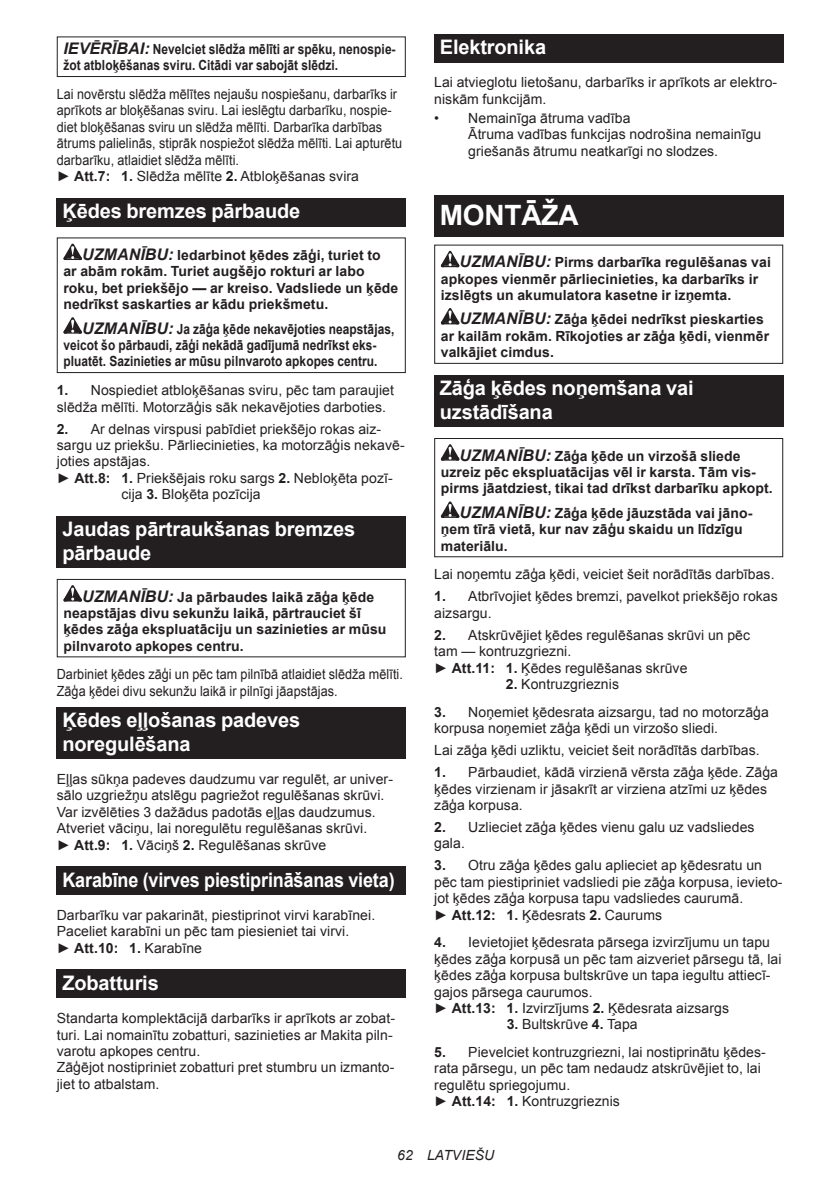
<style>
.page{position:relative;width:840px;height:1191px;background:#fff}
.page>*{position:absolute;margin:0;border:0;box-sizing:border-box;transform-origin:0 0}
.t1{font:700 28px "Arial";letter-spacing:-.01em;color:#fff}
.t2{font:700 20px/23.4px "Arial";letter-spacing:-.01em;color:#fff}
.t3{font:700 20px "Arial";letter-spacing:-.01em;color:#fff;scale:.9 1}
.t4{font:14px/16.4px "Arial";letter-spacing:.005em;color:#231f20}
.t5{font:700 14px/16.4px "Arial";letter-spacing:.005em;color:#231f20}
.t6{font:14px/16.4px "Arial";letter-spacing:.005em;color:#231f20;scale:.9 1}
.t7{font:700 14px/16.4px "Arial";letter-spacing:.005em;color:#231f20;scale:.85 1}
.t8{font:italic 14px "Arial";letter-spacing:.005em;color:#231f20}
.s1{font-style:italic;font-size:16px}
.s2{font-weight:700}
</style>
<div class="page">
<div style="left:57px;top:36px;width:348px;height:41px;border:1px solid #231f20"></div>
<div style="left:57px;top:198px;width:348px;height:28px;background:#231f20"></div>
<svg style="left:63px;top:244px;width:19px;height:16px"></svg>
<svg style="left:63px;top:317px;width:19px;height:17px"></svg>
<div style="left:57px;top:237px;width:348px;height:136px;border:1px solid #231f20"></div>
<div style="left:57px;top:516px;width:348px;height:52px;background:#231f20"></div>
<svg style="left:63px;top:585px;width:19px;height:16px"></svg>
<div style="left:57px;top:579px;width:348px;height:78px;border:1px solid #231f20"></div>
<div style="left:57px;top:707px;width:348px;height:52px;background:#231f20"></div>
<div style="left:57px;top:866px;width:348px;height:29px;background:#231f20"></div>
<div style="left:57px;top:969px;width:348px;height:29px;background:#231f20"></div>
<div style="left:434px;top:34px;width:348px;height:29px;background:#231f20"></div>
<div style="left:434px;top:195px;width:348px;height:41px;background:#231f20"></div>
<svg style="left:440px;top:251px;width:19px;height:16px"></svg>
<svg style="left:440px;top:308px;width:19px;height:16px"></svg>
<div style="left:434px;top:245px;width:348px;height:119px;border:1px solid #231f20"></div>
<div style="left:434px;top:375px;width:348px;height:52px;background:#231f20"></div>
<svg style="left:440px;top:444px;width:19px;height:16px"></svg>
<svg style="left:440px;top:501px;width:19px;height:17px"></svg>
<div style="left:434px;top:438px;width:348px;height:119px;border:1px solid #231f20"></div>
<p class="t7" style="left:63px;top:41px;width:392px"><span class="s1">IEVĒRĪBAI:</span> Nevelciet slēdža mēlīti ar spēku, nenospie&shy;žot atbloķēšanas sviru. Citādi var sabojāt slēdzi.</p>
<p class="t6" style="left:57px;top:86px;width:385px">Lai novērstu slēdža mēlītes nejaušu nospiešanu, darbarīks ir aprīkots ar bloķēšanas sviru. Lai ieslēgtu darbarīku, nospie&shy;diet bloķēšanas sviru un slēdža mēlīti. Darbarīka darbības ātrums palielinās, stiprāk nospiežot slēdža mēlīti. Lai apturētu darbarīku, atlaidiet slēdža mēlīti.<br>► <span class="s2">Att.7: 1.</span> Slēdža mēlīte <span class="s2">2.</span> Atbloķēšanas svira</p>
<h2 class="t2" style="left:62px;top:200px;width:239px">Ķēdes bremzes pārbaude</h2>
<p class="t5" style="left:63px;top:247px;width:336px;text-indent:19px"><span class="s1">UZMANĪBU:</span> Iedarbinot ķēdes zāģi, turiet to<br>ar abām rokām. Turiet augšējo rokturi ar labo roku, bet priekšējo — ar kreiso. Vadsliede un ķēde nedrīkst saskarties ar kādu priekšmetu.</p>
<p class="t7" style="left:63px;top:321px;width:390px;text-indent:19px"><span class="s1">UZMANĪBU:</span> Ja zāģa ķēde nekavējoties neapstājas, veicot šo pārbaudi, zāģi nekādā gadījumā nedrīkst eks&shy;pluatēt. Sazinieties ar mūsu pilnvaroto apkopes centru.</p>
<p class="t4" style="left:57px;top:382px;width:338px"><span class="s2">1.</span> Nospiediet atbloķēšanas sviru, pēc tam paraujiet slēdža mēlīti. Motorzāģis sāk nekavējoties darboties.</p>
<p class="t4" style="left:57px;top:420px;width:326px"><span class="s2">2.</span> Ar delnas virspusi pabīdiet priekšējo rokas aiz-</p>
<p class="t4" style="left:57px;top:437px;width:349px">sargu uz priekšu. Pārliecinieties, ka motorzāģis nekavē-</p>
<p class="t4" style="left:57px;top:453px;width:95px">joties apstājas.</p>
<p class="t4" style="left:57px;top:470px;width:337px">► <span class="s2">Att.8: 1.</span> Priekšējais roku sargs <span class="s2">2.</span> Nebloķēta pozī-</p>
<p class="t4" style="left:121px;top:486px;width:141px">cija <span class="s2">3.</span> Bloķēta pozīcija</p>
<h2 class="t2" style="left:62px;top:518px;width:294px">Jaudas pārtraukšanas bremzes pārbaude</h2>
<p class="t5" style="left:63px;top:589px;width:324px;text-indent:19px"><span class="s1">UZMANĪBU:</span> Ja pārbaudes laikā zāģa ķēde neapstājas divu sekunžu laikā, pārtrauciet šī ķēdes zāģa ekspluatāciju un sazinieties ar mūsu pilnvaroto apkopes centru.</p>
<p class="t6" style="left:57px;top:666px;width:386px">Darbiniet ķēdes zāģi un pēc tam pilnībā atlaidiet slēdža mēlīti.<br>Zāģa ķēdei divu sekunžu laikā ir pilnīgi jāapstājas.</p>
<h2 class="t2" style="left:62px;top:709px;width:239px">Ķēdes eļļošanas padeves noregulēšana</h2>
<p class="t4" style="left:57px;top:771px;width:337px">Eļļas sūkņa padeves daudzumu var regulēt, ar univer&shy;sālo uzgriežņu atslēgu pagriežot regulēšanas skrūvi.<br>Var izvēlēties 3 dažādus padotās eļļas daudzumus.<br>Atveriet vāciņu, lai noregulētu regulēšanas skrūvi.<br>► <span class="s2">Att.9: 1.</span> Vāciņš <span class="s2">2.</span> Regulēšanas skrūve</p>
<h2 class="t3" style="left:62px;top:866px;width:370px">Karabīne (virves piestiprināšanas vieta)</h2>
<p class="t4" style="left:57px;top:907px;width:320px">Darbarīku var pakarināt, piestiprinot virvi karabīnei.<br>Paceliet karabīni un pēc tam piesieniet tai virvi.<br>► <span class="s2">Att.10: 1.</span> Karabīne</p>
<h2 class="t2" style="left:62px;top:971px;width:98px">Zobatturis</h2>
<p class="t4" style="left:57px;top:1010px;width:340px">Standarta komplektācijā darbarīks ir aprīkots ar zobat&shy;turi. Lai nomainītu zobatturi, sazinieties ar Makita piln&shy;varotu apkopes centru.<br>Zāģējot nostipriniet zobatturi pret stumbru un izmanto&shy;jiet to atbalstam.</p>
<h2 class="t2" style="left:439px;top:36px;width:108px">Elektronika</h2>
<p class="t4" style="left:434px;top:74px;width:344px">Lai atvieglotu lietošanu, darbarīks ir aprīkots ar elektro&shy;niskām funkcijām.</p>
<p class="t4" style="left:468px;top:110px;width:294px;text-indent:-34px">• Nemainīga ātruma vadība<br>Ātruma vadības funkcijas nodrošina nemainīgu griešanās ātrumu neatkarīgi no slodzes.</p>
<h1 class="t1" style="left:439px;top:197px;width:140px">MONTĀŽA</h1>
<p class="t5" style="left:440px;top:254px;width:331px;text-indent:19px"><span class="s1">UZMANĪBU:</span> Pirms darbarīka regulēšanas vai apkopes vienmēr pārliecinieties, ka darbarīks ir izslēgts un akumulatora kasetne ir izņemta.</p>
<p class="t5" style="left:440px;top:312px;width:329px;text-indent:19px"><span class="s1">UZMANĪBU:</span> Zāģa ķēdei nedrīkst pieskarties ar kailām rokām. Rīkojoties ar zāģa ķēdi, vienmēr valkājiet cimdus.</p>
<h2 class="t2" style="left:439px;top:377px;width:255px">Zāģa ķēdes noņemšana vai uzstādīšana</h2>
<p class="t5" style="left:440px;top:448px;width:333px;text-indent:19px"><span class="s1">UZMANĪBU:</span> Zāģa ķēde un virzošā sliede uzreiz pēc ekspluatācijas vēl ir karsta. Tām vis&shy;pirms jāatdziest, tikai tad drīkst darbarīku apkopt.</p>
<p class="t5" style="left:440px;top:505px;width:313px;text-indent:19px"><span class="s1">UZMANĪBU:</span> Zāģa ķēde jāuzstāda vai jāno&shy;ņem tīrā vietā, kur nav zāģu skaidu un līdzīgu materiālu.</p>
<p class="t4" style="left:434px;top:566px;width:342px">Lai noņemtu zāģa ķēdi, veiciet šeit norādītās darbības.</p>
<p class="t4" style="left:434px;top:588px;width:345px"><span class="s2">1.</span> Atbrīvojiet ķēdes bremzi, pavelkot priekšējo rokas aizsargu.</p>
<p class="t4" style="left:434px;top:627px;width:317px"><span class="s2">2.</span> Atskrūvējiet ķēdes regulēšanas skrūvi un pēc tam — kontruzgriezni.<br>► <span class="s2">Att.11: 1.</span> Ķēdes regulēšanas skrūve</p>
<p class="t4" style="left:505px;top:676px;width:115px"><span class="s2">2.</span> Kontruzgrieznis</p>
<p class="t4" style="left:434px;top:703px;width:336px"><span class="s2">3.</span> Noņemiet ķēdesrata aizsargu, tad no motorzāģa korpusa noņemiet zāģa ķēdi un virzošo sliedi.</p>
<p class="t4" style="left:434px;top:742px;width:327px">Lai zāģa ķēdi uzliktu, veiciet šeit norādītās darbības.</p>
<p class="t4" style="left:434px;top:764px;width:345px"><span class="s2">1.</span> Pārbaudiet, kādā virzienā vērsta zāģa ķēde. Zāģa ķēdes virzienam ir jāsakrīt ar virziena atzīmi uz ķēdes zāģa korpusa.</p>
<p class="t4" style="left:434px;top:819px;width:321px"><span class="s2">2.</span> Uzlieciet zāģa ķēdes vienu galu uz vadsliedes gala.</p>
<p class="t4" style="left:434px;top:857px;width:350px"><span class="s2">3.</span> Otru zāģa ķēdes galu aplieciet ap ķēdesratu un pēc tam piestipriniet vadsliedi pie zāģa korpusa, ievieto&shy;jot ķēdes zāģa korpusa tapu vadsliedes caurumā.<br>► <span class="s2">Att.12: 1.</span> Ķēdesrats <span class="s2">2.</span> Caurums</p>
<p class="t4" style="left:434px;top:934px;width:349px"><span class="s2">4.</span> Ievietojiet ķēdesrata pārsega izvirzījumu un tapu ķēdes zāģa korpusā un pēc tam aizveriet pārsegu tā, lai ķēdes zāģa korpusa bultskrūve un tapa iegultu attiecī&shy;gajos pārsega caurumos.<br>► <span class="s2">Att.13: 1.</span> Izvirzījums <span class="s2">2.</span> Ķēdesrata aizsargs</p>
<p class="t4" style="left:506px;top:1016px;width:132px"><span class="s2">3.</span> Bultskrūve <span class="s2">4.</span> Tapa</p>
<p class="t4" style="left:434px;top:1044px;width:333px"><span class="s2">5.</span> Pievelciet kontruzgriezni, lai nostiprinātu ķēdes&shy;rata pārsegu, un pēc tam nedaudz atskrūvējiet to, lai regulētu spriegojumu.<br>► <span class="s2">Att.14: 1.</span> Kontruzgrieznis</p>
<p class="t8" style="left:397px;top:1146px;width:99px">62 LATVIEŠU</p>
</div>
